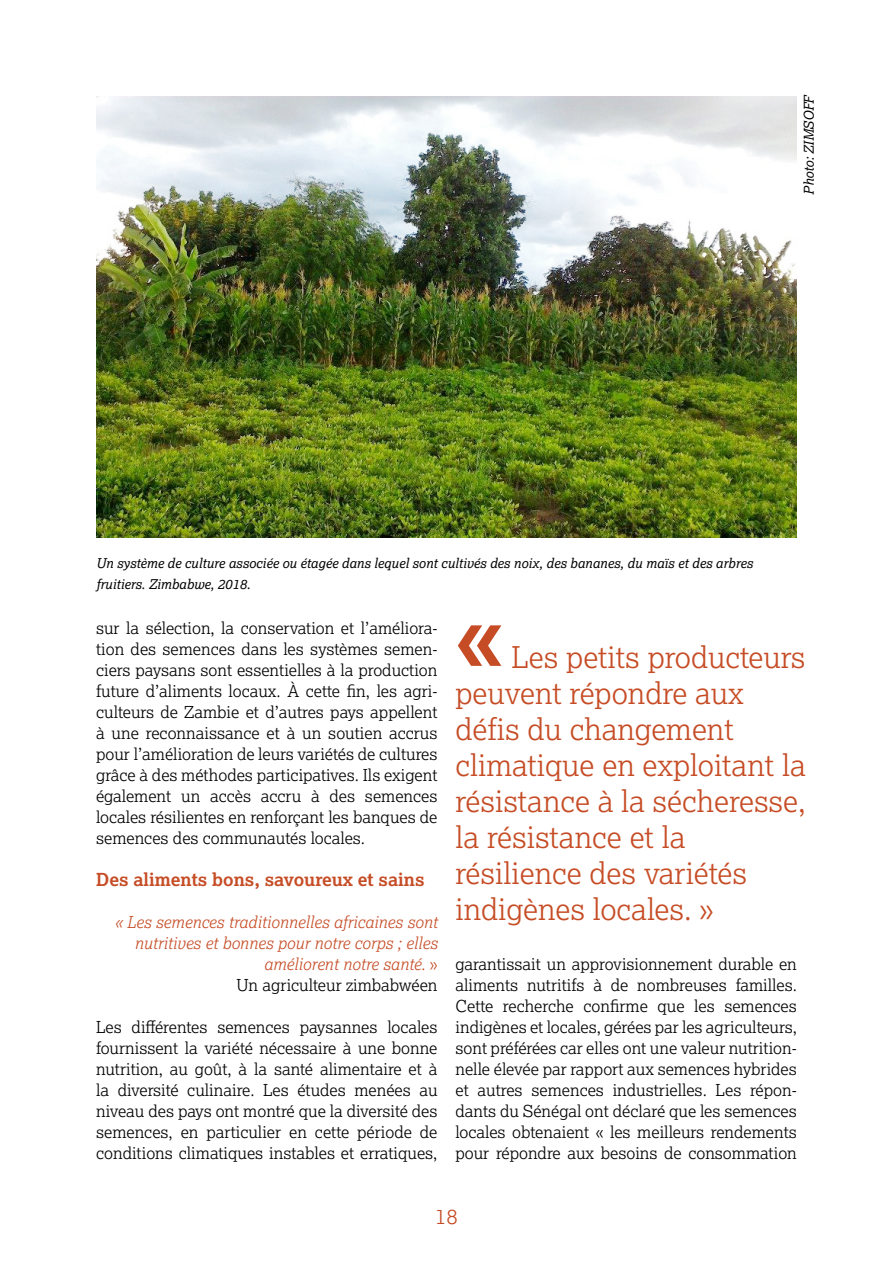
<style>
.page{position:relative;width:893px;height:1263px;background:#fff}
.page>*{position:absolute;margin:0;border:0;box-sizing:border-box;transform-origin:0 0}
.Frase_lupa_2{font:700 90px "Lexia Trial";color:#c64c25}
.Frase_lupa_2-2{font:300 30px/36px "Lexia Trial";color:#c64c25}
.t1{font:300 21px "Lexia Trial";color:#c64c25}
.Subtítulo_de_sección{font:700 18px "Lexia Trial";color:#c64c25}
.t2{font:300 16.5px/21px "Lexia Trial";color:#000;text-align:justify}
.Frase_introductoria{font:italic 300 16.5px/21px "Lexia Trial";color:#c64c25;text-align:right}
.Pie_de_foto{font:italic 13.5px/21px "Lexia Trial";color:#000}
.s1{font-style:normal}
.s2{font-style:normal;color:#000}
</style>
<div class="page">
<img style="left:96px;top:96px;width:701px;height:441px">
<p class="Pie_de_foto" style="left:798px;top:195px;width:102px;rotate:-90deg">Photo: ZIMSOFF</p>
<p class="Pie_de_foto" style="left:96px;top:553px;width:658px">Un système de culture associée ou étagée dans lequel sont cultivés des noix, des bananes, du maïs et des arbres fruitiers. Zimbabwe, 2018.</p>
<p class="t2" style="left:96px;top:617px;width:343px">sur la sélection, la conservation et l’améliora&shy;tion des semences dans les systèmes semen&shy;ciers paysans sont essentielles à la production future d’aliments locaux. À cette fin, les agri&shy;culteurs de Zambie et d’autres pays appellent à une reconnaissance et à un soutien accrus pour l’amélioration de leurs variétés de cultures grâce à des méthodes participatives. Ils exigent également un accès accru à des semences locales résilientes en renforçant les banques de semences des communautés locales.</p>
<p class="Subtítulo_de_sección" style="left:96px;top:868px;width:330px">Des aliments bons, savoureux et sains</p>
<p class="Frase_introductoria" style="left:115px;top:911px;width:324px">« Les semences traditionnelles africaines sont nutritives et bonnes pour notre corps ; elles améliorent notre santé. <span class="s1">»<br></span><span class="s2">Un agriculteur zimbabwéen</span></p>
<p class="t2" style="left:96px;top:1016px;width:343px">Les différentes semences paysannes locales fournissent la variété nécessaire à une bonne nutrition, au goût, à la santé alimentaire et à la diversité culinaire. Les études menées au niveau des pays ont montré que la diversité des semences, en particulier en cette période de conditions climatiques instables et erratiques,</p>
<p class="Frase_lupa_2" style="left:455px;top:579px;width:50px">«</p>
<p class="Frase_lupa_2-2" style="left:455px;top:639px;width:352px;text-indent:56px">Les petits producteurs peuvent répondre aux défis du changement climatique en exploitant la résistance à la sécheresse, la résistance et la résilience des variétés indigènes locales. »</p>
<p class="t2" style="left:455px;top:953px;width:343px">garantissait un approvisionnement durable en aliments nutritifs à de nombreuses familles.<br>Cette recherche confirme que les semences indigènes et locales, gérées par les agriculteurs, sont préférées car elles ont une valeur nutrition&shy;nelle élevée par rapport aux semences hybrides et autres semences industrielles. Les répon&shy;dants du Sénégal ont déclaré que les semences locales obtenaient « les meilleurs rendements pour répondre aux besoins de consommation</p>
<p class="t1" style="left:435px;top:1203px;width:24px">18</p>
</div>
